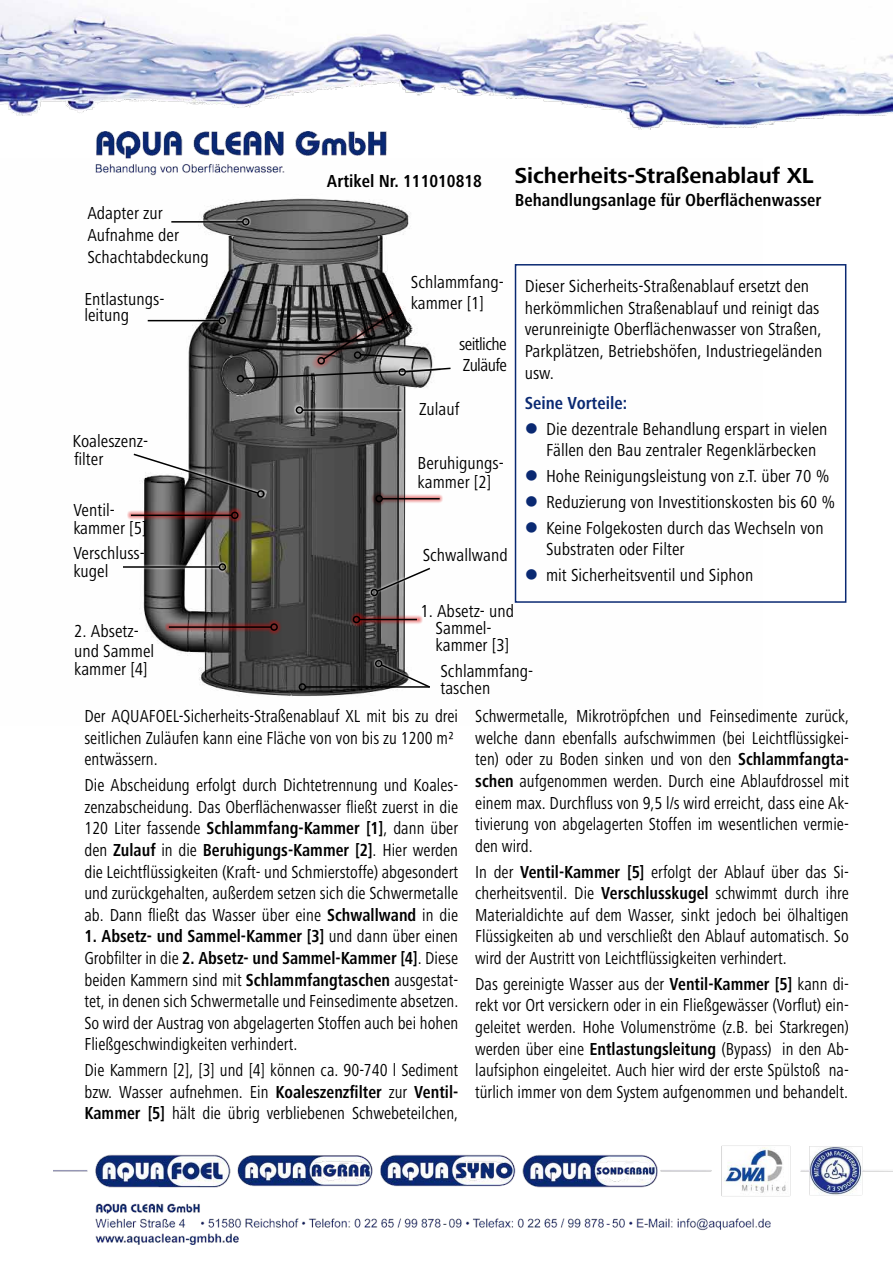
<style>
.page{position:relative;width:893px;height:1263px;background:#fff}
.page>*{position:absolute;margin:0;border:0;box-sizing:border-box;transform-origin:0 0}
.t1{font:700 22.5px "Frutiger Next LT";color:#000}
.t2{font:condensed 18px/21.6px "Frutiger Next LT";color:#000;text-align:justify;scale:.95 1}
.t3{font:condensed 18px/21.6px "Frutiger Next LT";color:#000}
.t4{font:700 condensed 18px "Frutiger Next LT";color:#000}
.t5{font:condensed 18px/21.6px "Frutiger Next LT";letter-spacing:-.035em;color:#000}
.t6{font:700 condensed 18px "Frutiger Next LT";color:#0a2972}
.s1{color:#0a2972}
.s2{font-weight:700}
</style>
<div class="page">
<img style="left:54px;top:132px;width:839px;height:1112px">
<div style="left:515px;top:264px;width:331px;height:339px;border:2px solid #0a2972"></div>
<div style="left:237px;top:375px;width:7px;height:7px;border:2px solid #000;border-radius:50%"></div>
<svg style="left:294px;top:405px;width:109px;height:11px"></svg>
<hr style="left:302px;top:409px;width:99px;height:2px;background:#000">
<div style="left:296px;top:406px;width:7px;height:8px;border:2px solid #000;border-radius:50%"></div>
<svg style="left:368px;top:563px;width:66px;height:36px"></svg>
<svg style="left:374px;top:658px;width:58px;height:31px"></svg>
<svg style="left:379px;top:663px;width:53px;height:26px"></svg>
<div style="left:375px;top:660px;width:7px;height:7px;border:2px solid #000;border-radius:50%"></div>
<hr style="left:305px;top:686px;width:125px;height:2px;background:#000">
<div style="left:299px;top:683px;width:7px;height:8px;border:2px solid #000;border-radius:50%"></div>
<svg style="left:165px;top:619px;width:116px;height:16px"></svg>
<hr style="left:169px;top:626px;width:102px;height:2px;background:#000">
<div style="left:270px;top:623px;width:8px;height:8px;border:2px solid #000;border-radius:50%"></div>
<svg style="left:121px;top:562px;width:106px;height:10px"></svg>
<hr style="left:123px;top:566px;width:96px;height:2px;background:#000">
<div style="left:219px;top:563px;width:7px;height:8px;border:2px solid #000;border-radius:50%"></div>
<svg style="left:127px;top:508px;width:115px;height:15px"></svg>
<hr style="left:131px;top:514px;width:101px;height:2px;background:#000">
<div style="left:231px;top:511px;width:8px;height:8px;border:2px solid #000;border-radius:50%"></div>
<svg style="left:131px;top:449px;width:137px;height:52px"></svg>
<svg style="left:146px;top:315px;width:81px;height:11px"></svg>
<hr style="left:148px;top:320px;width:71px;height:1px;background:#000">
<div style="left:218px;top:317px;width:8px;height:7px;border:2px solid #000;border-radius:50%"></div>
<svg style="left:351px;top:612px;width:72px;height:15px"></svg>
<hr style="left:359px;top:619px;width:58px;height:1px;background:#000">
<div style="left:353px;top:616px;width:7px;height:7px;border:2px solid #000;border-radius:50%"></div>
<svg style="left:242px;top:297px;width:211px;height:101px"></svg>
<svg style="left:371px;top:491px;width:72px;height:15px"></svg>
<svg style="left:170px;top:216px;width:81px;height:11px"></svg>
<hr style="left:171px;top:221px;width:72px;height:2px;background:#000">
<div style="left:242px;top:218px;width:8px;height:8px;border:2px solid #000;border-radius:50%"></div>
<img style="left:0;top:0;width:893px;height:130px">
<p class="t3" style="left:87px;top:203px;width:123px">Adapter zur<br>Aufnahme der<br>Schachtabdeckung</p>
<p class="t3" style="left:84px;top:288px;width:82px">Entlastungs-</p>
<p class="t3" style="left:84px;top:304px;width:46px">leitung</p>
<p class="t3" style="left:73px;top:433px;width:77px;line-height:17.5px">Koaleszenz&shy;filter</p>
<p class="t3" style="left:73px;top:500px;width:75px;line-height:18.8px">Ventil&shy;kammer [5]</p>
<p class="t3" style="left:73px;top:543px;width:73px;line-height:18.8px">Verschluss&shy;kugel</p>
<p class="t3" style="left:74px;top:621px;width:82px;line-height:19.2px">2. Absetz&shy;und Sammel kammer [4]</p>
<p class="t4" style="left:327px;top:171px;width:156px">Artikel Nr. 111010818</p>
<p class="t1" style="left:515px;top:163px;width:300px">Sicherheits-Straßenablauf XL</p>
<p class="t4" style="left:515px;top:190px;width:308px">Behandlungsanlage für Oberflächenwasser</p>
<p class="t3" style="left:411px;top:271px;width:94px;line-height:21px">Schlammfang&shy;kammer [1]</p>
<p class="t5" style="left:459px;top:333px;width:49px">seitliche<br>Zuläufe</p>
<p class="t3" style="left:419px;top:398px;width:42px">Zulauf</p>
<p class="t3" style="left:418px;top:454px;width:88px;line-height:18.8px">Beruhigungs&shy;kammer [2]</p>
<p class="t3" style="left:423px;top:545px;width:87px">Schwallwand</p>
<p class="t3" style="left:525px;top:275px;width:299px">Dieser Sicherheits-Straßenablauf ersetzt den herkömmlichen Straßenablauf und reinigt das verunreinigte Oberflächenwasser von Straßen, Parkplätzen, Betriebshöfen, Industriegeländen usw.</p>
<p class="t6" style="left:525px;top:393px;width:104px">Seine Vorteile:</p>
<p class="t3" style="left:525px;top:418px;width:304px;text-align:center"><span class="s1">●</span> Die dezentrale Behandlung erspart in vielen<br>Fällen den Bau zentraler Regenklärbecken</p>
<p class="t3" style="left:525px;top:465px;width:306px"><span class="s1">●</span> Hohe Reinigungsleistung von z.T. über 70 %</p>
<p class="t3" style="left:525px;top:491px;width:312px"><span class="s1">●</span> Reduzierung von Investitionskosten bis 60 %</p>
<p class="t3" style="left:546px;top:517px;width:279px;text-indent:-21px"><span class="s1">●</span> Keine Folgekosten durch das Wechseln von<br>Substraten oder Filter</p>
<p class="t3" style="left:525px;top:564px;width:230px"><span class="s1">●</span> mit Sicherheitsventil und Siphon</p>
<p class="t3" style="left:420px;top:602px;width:95px;line-height:17.1px;text-align:center">1. Absetz- und<br>Sammel&shy;kammer [3]</p>
<p class="t3" style="left:440px;top:663px;width:94px;line-height:17.1px">Schlammfang&shy;taschen</p>
<p class="t2" style="left:84px;top:705px;width:395px;text-align:left">Der AQUAFOEL-Sicherheits-Straßenablauf XL mit bis zu drei seitlichen Zuläufen kann eine Fläche von von bis zu 1200 m² entwässern.</p>
<p class="t2" style="left:84px;top:774px;width:395px">Die Abscheidung erfolgt durch Dichtetrennung und Koales&shy;zenzabscheidung. Das Oberflächenwasser fließt zuerst in die 120 Liter fassende <span class="s2">Schlammfang-Kammer [1]</span>, dann über den <span class="s2">Zulauf</span> in die <span class="s2">Beruhigungs-Kammer [2]</span>. Hier werden die Leichtflüssigkeiten (Kraft- und Schmierstoffe) abgesondert und zurückgehalten, außerdem setzen sich die Schwermetalle ab. Dann fließt das Wasser über eine <span class="s2">Schwallwand</span> in die</p>
<p class="t2" style="left:84px;top:926px;width:395px"><span class="s2">1. Absetz- und Sammel-Kammer [3]</span> und dann über einen Grobfilter in die <span class="s2">2. Absetz- und Sammel-Kammer [4]</span>. Diese beiden Kammern sind mit <span class="s2">Schlammfangtaschen</span> ausgestat&shy;tet, in denen sich Schwermetalle und Feinsedimente absetzen.<br>So wird der Austrag von abgelagerten Stoffen auch bei hohen Fließgeschwindigkeiten verhindert.</p>
<p class="t2" style="left:84px;top:1059px;width:395px">Die Kammern [2], [3] und [4] können ca. 90-740 l Sediment bzw. Wasser aufnehmen. Ein <span class="s2">Koaleszenzfilter</span> zur <span class="s2">Ventil-Kammer [5]</span> hält die übrig verbliebenen Schwebeteilchen,</p>
<p class="t2" style="left:475px;top:705px;width:395px">Schwermetalle, Mikrotröpfchen und Feinsedimente zurück, welche dann ebenfalls aufschwimmen (bei Leichtflüssigkei&shy;ten) oder zu Boden sinken und von den <span class="s2">Schlammfangta&shy;schen</span> aufgenommen werden. Durch eine Ablaufdrossel mit einem max. Durchfluss von 9,5 l/s wird erreicht, dass eine Ak&shy;tivierung von abgelagerten Stoffen im wesentlichen vermie&shy;den wird.</p>
<p class="t2" style="left:475px;top:861px;width:395px">In der <span class="s2">Ventil-Kammer [5]</span> erfolgt der Ablauf über das Si&shy;cherheitsventil. Die <span class="s2">Verschlusskugel</span> schwimmt durch ihre Materialdichte auf dem Wasser, sinkt jedoch bei ölhaltigen Flüssigkeiten ab und verschließt den Ablauf automatisch. So wird der Austritt von Leichtflüssigkeiten verhindert.</p>
<p class="t2" style="left:475px;top:973px;width:395px">Das gereinigte Wasser aus der <span class="s2">Ventil-Kammer [5]</span> kann di&shy;rekt vor Ort versickern oder in ein Fließgewässer (Vorflut) ein&shy;geleitet werden. Hohe Volumenströme (z.B. bei Starkregen) werden über eine <span class="s2">Entlastungsleitung</span> (Bypass) in den Ab&shy;laufsiphon eingeleitet. Auch hier wird der erste Spülstoß na&shy;türlich immer von dem System aufgenommen und behandelt.</p>
</div>
